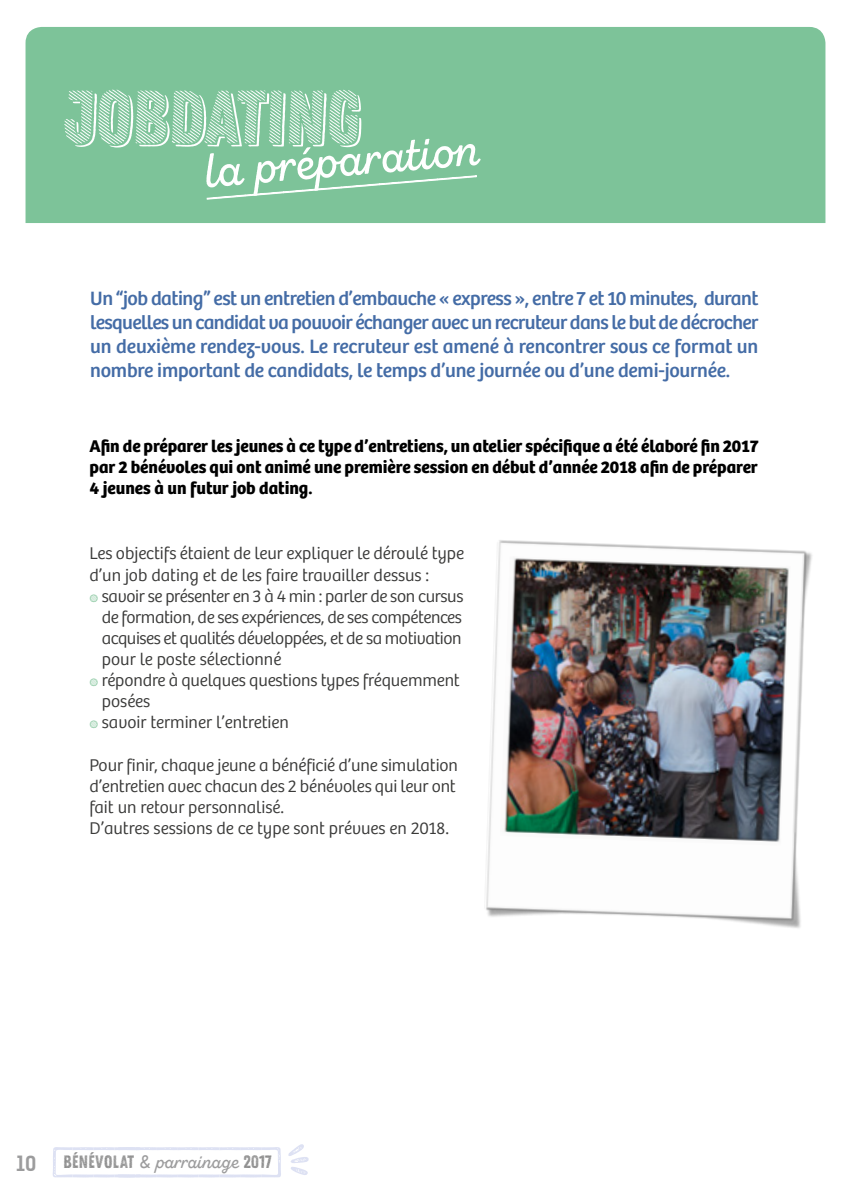
<style>
.page{position:relative;width:851px;height:1191px;background:#fff}
.page>*{position:absolute;margin:0;border:0;box-sizing:border-box;transform-origin:0 0}
.t1{font:75.6px "Zing Rust D1 Base Sh 1";color:#fff}
.t2{font:46px "Zing Script Rust SB Demo Base";color:#fff}
.t3{font:20px/24px "Bree";letter-spacing:-.01em;color:#446ca6;text-align:justify}
.t4{font:20px "Kelson Sans Bold BG";color:#9c9c9d}
.t5{font:18px "Zing Script Rust SB Demo Base";color:#9c9c9d}
.t6{font:300 17.6px/21.2px "Bree";letter-spacing:-.01em;color:#3a3a39}
.t7{font:700 17.6px/21.2px "Bree";color:#000;text-align:justify}
.s1{font-family:"Freight Macro Pro";font-weight:700;color:#8dc9a3}
.s2{font-family:"Zing Rust D1 Base";font-style:italic;color:#000}
.s3{font-family:"Zing Rust D1 Base";color:#000}
</style>
<div class="page">
<svg style="left:288px;top:1144px;width:20px;height:31px"></svg>
<svg style="left:53px;top:1147px;width:228px;height:30px"></svg>
<div style="left:26px;top:27px;width:799px;height:196px;background:#7dc399"></div>
<svg style="left:206px;top:175px;width:271px;height:25px;background:#87c7a1"></svg>
<img style="left:486px;top:540px;width:326px;height:388px">
<h1 class="t1" style="left:64px;top:73px;width:141px">JOBDATIN</h1>
<h1 class="t1" style="left:327px;top:73px;width:36px">G</h1>
<h2 class="t2" style="left:202px;top:143px;width:277px;rotate:-5deg">la préparation</h2>
<p class="t3" style="left:90px;top:287px;width:669px">Un “job dating” est un entretien d’embauche « express », entre 7 et 10 minutes, durant lesquelles un candidat va pouvoir échanger avec un recruteur dans le but de décrocher un deuxième rendez-vous. Le recruteur est amené à rencontrer sous ce format un nombre important de candidats, le temps d’une journée ou d’une demi-journée.</p>
<p class="t7" style="left:89px;top:436px;width:670px">Afin de préparer les jeunes à ce type d’entretiens, un atelier spécifique a été élaboré fin 2017 par 2 bénévoles qui ont animé une première session en début d’année 2018 afin de préparer 4 jeunes à un futur job dating.</p>
<p class="t6" style="left:89px;top:543px;width:376px">Les objectifs étaient de leur expliquer le déroulé type</p>
<p class="t6" style="left:89px;top:564px;width:341px">d’un job dating et de les faire travailler dessus :</p>
<p class="t6" style="left:89px;top:585px;width:375px"><span class="s1">W</span> savoir se présenter en 3 à 4 min : parler de son cursus</p>
<p class="t6" style="left:102px;top:606px;width:361px">de formation, de ses expériences, de ses compétences</p>
<p class="t6" style="left:102px;top:628px;width:361px">acquises et qualités développées, et de sa motivation</p>
<p class="t6" style="left:102px;top:649px;width:181px">pour le poste sélectionné</p>
<p class="t6" style="left:89px;top:670px;width:372px"><span class="s1">W</span> répondre à quelques questions types fréquemment</p>
<p class="t6" style="left:102px;top:691px;width:50px">posées</p>
<p class="t6" style="left:89px;top:712px;width:201px"><span class="s1">W</span> savoir terminer l’entretien</p>
<p class="t6" style="left:89px;top:754px;width:370px">Pour finir, chaque jeune a bénéficié d’une simulation d’entretien avec chacun des 2 bénévoles qui leur ont fait un retour personnalisé.<br>D’autres sessions de ce type sont prévues en 2018.</p>
<p class="t4" style="left:17px;top:1151px;width:21px">10</p>
<p class="t5" style="left:64px;top:1151px;width:210px"><span class="s2">BÉNÉVOLAT</span> &amp; parrainage <span class="s3">2017</span></p>
</div>
